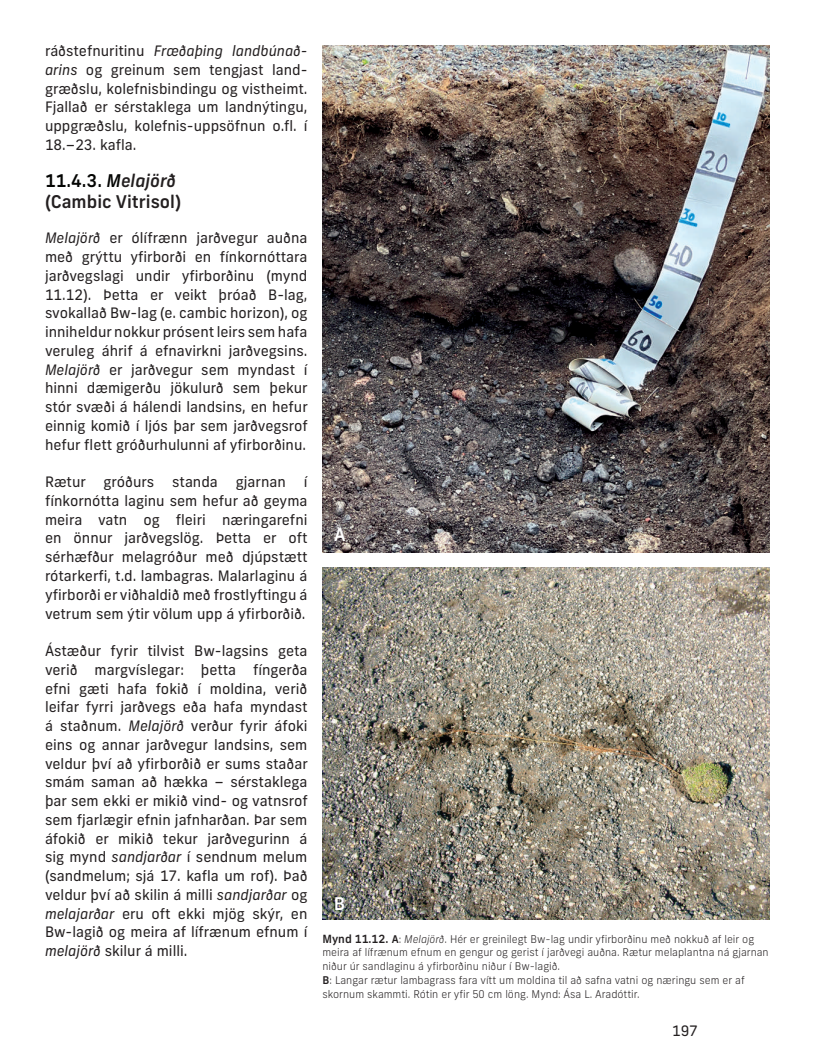
<style>
.page{position:relative;width:815px;height:1053px;background:#fff}
.page>*{position:absolute;margin:0;border:0;box-sizing:border-box;transform-origin:0 0}
.t1{font:500 17.5px/21px "New Frank";color:#231f20}
.t2{font:500 17.5px "New Frank";color:#fff}
.t3{font:14.38px/18.8px "New Frank";color:#231f20;text-align:justify}
.t4{font:300 10.62px/13.8px "New Frank";color:#231f20}
.s1{font-style:italic}
.s2{color:#040503}
.s3{font-style:italic;color:#040503}
.s4{font-weight:500;font-size:11.25px}
.s5{font-weight:500}
</style>
<div class="page">
<img style="left:322px;top:45px;width:448px;height:507px">
<img style="left:322px;top:567px;width:448px;height:352px">
<p class="t3" style="left:45px;top:42px;width:264px">ráðstefnuritinu <span class="s1">Fræðaþing landbúnað&shy;arins</span> og greinum sem tengjast land&shy;græðslu, kolefnisbindingu og vistheimt.<br>Fjallað er sérstaklega um landnýtingu, uppgræðslu, kolefnis-uppsöfnun o.fl. í 18.–23. kafla.</p>
<p class="t1" style="left:45px;top:170px;width:138px"><span class="s2">11.4.3.</span> <span class="s3">M</span><span class="s1">elajörð </span>(Cambic Vitrisol)</p>
<p class="t3" style="left:45px;top:229px;width:264px"><span class="s1">Melajörð</span> er ólífrænn jarðvegur auðna með grýttu yfirborði en fínkornóttara jarðvegslagi undir yfirborðinu (mynd 11.12). Þetta er veikt þróað B-lag, svokallað Bw-lag (e. cambic horizon), og inniheldur nokkur prósent leirs sem hafa veruleg áhrif á efnavirkni jarðvegsins.<br><span class="s1">Melajörð</span> er jarðvegur sem myndast í hinni dæmigerðu jökulurð sem þekur stór svæði á hálendi landsins, en hefur einnig komið í ljós þar sem jarðvegsrof hefur flett gróðurhulunni af yfirborðinu.</p>
<p class="t3" style="left:45px;top:472px;width:264px">Rætur gróðurs standa gjarnan í fínkornótta laginu sem hefur að geyma meira vatn og fleiri næringarefni en önnur jarðvegslög. Þetta er oft sérhæfður melagróður með djúpstætt rótarkerfi, t.d. lambagras. Malarlaginu á yfirborði er viðhaldið með frostlyftingu á vetrum sem ýtir völum upp á yfirborðið.</p>
<p class="t3" style="left:45px;top:641px;width:264px">Ástæður fyrir tilvist Bw-lagsins geta verið margvíslegar: þetta fíngerða efni gæti hafa fokið í moldina, verið leifar fyrri jarðvegs eða hafa myndast á staðnum. <span class="s1">Melajörð</span> verður fyrir áfoki eins og annar jarðvegur landsins, sem veldur því að yfirborðið er sums staðar smám saman að hækka – sérstaklega þar sem ekki er mikið vind- og vatnsrof sem fjarlægir efnin jafnharðan. Þar sem áfokið er mikið tekur jarðvegurinn á sig mynd <span class="s1">sandjarðar</span> í sendnum melum (sandmelum; sjá 17. kafla um rof). Það veldur því að skilin á milli <span class="s1">sandjarðar</span> og <span class="s1">melajarðar</span> eru oft ekki mjög skýr, en Bw-lagið og meira af lífrænum efnum í <span class="s1">melajörð</span> skilur á milli.</p>
<p class="t2" style="left:334px;top:523px;width:13px">A</p>
<p class="t2" style="left:334px;top:892px;width:13px">B</p>
<p class="t4" style="left:322px;top:931px;width:448px"><span class="s4">Mynd 11.12.</span> <span class="s5">A</span>: <span class="s1">Melajörð</span>. Hér er greinilegt Bw-lag undir yfirborðinu með nokkuð af leir og meira af lífrænum efnum en gengur og gerist í jarðvegi auðna. Rætur melaplantna ná gjarnan niður úr sandlaginu á yfirborðinu niður í Bw-lagið.<br><span class="s5">B</span>: Langar rætur lambagrass fara vítt um moldina til að safna vatni og næringu sem er af skornum skammti. Rótin er yfir 50 cm löng. Mynd: Ása L. Aradóttir.</p>
<p class="t3" style="left:672px;top:1021px;width:27px">197</p>
</div>
